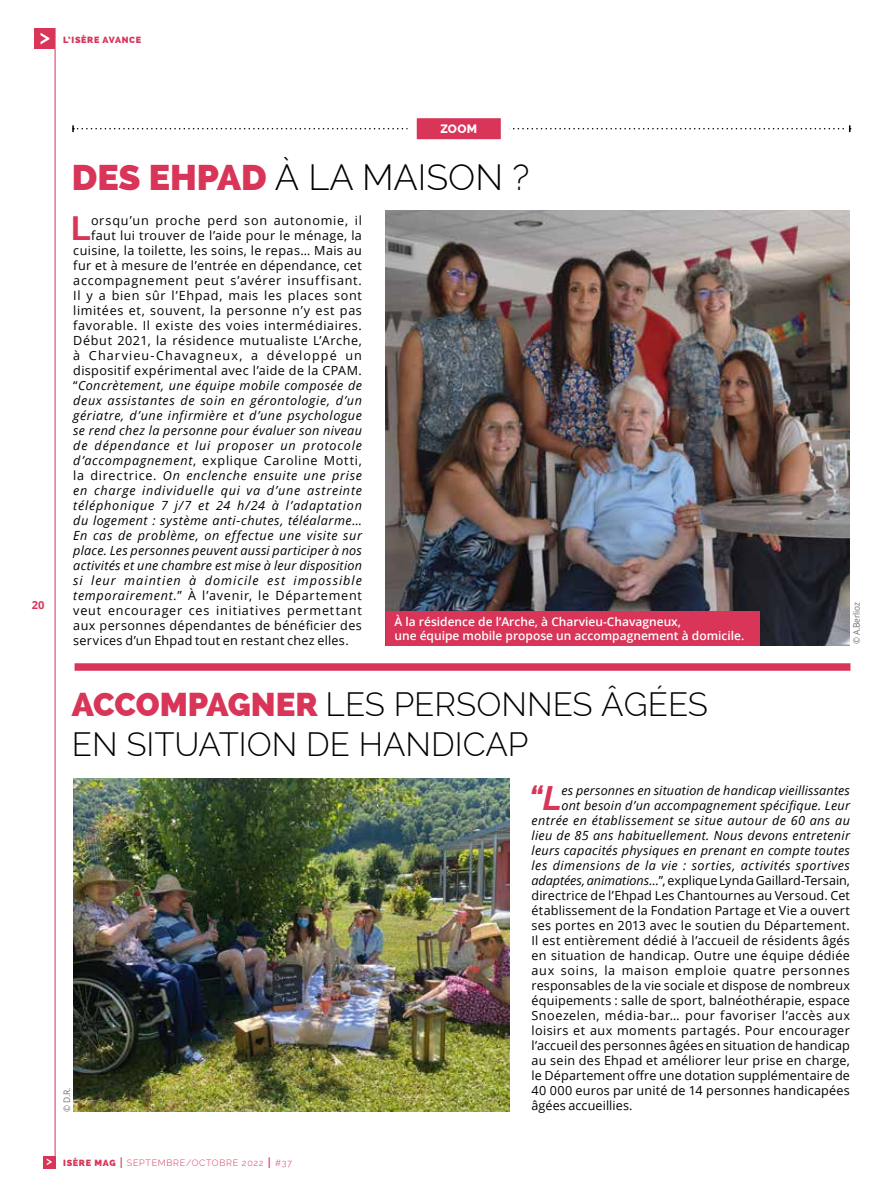
<style>
.page{position:relative;width:893px;height:1191px;background:#fff}
.page>*{position:absolute;margin:0;border:0;box-sizing:border-box;transform-origin:0 0}
.t1{font:300 35.7px "Raleway";color:#000}
.t2{font:italic 700 33.75px "Raleway";color:#d83559}
.t3{font:700 33.75px "Raleway";color:#d83559}
.t4{font:300 33px/40.7px "Raleway";color:#000}
.t5{font:600 21px "Raleway";color:#fff}
.t6{font:12.6px "Open Sans";letter-spacing:.03em;color:#000}
.t7{font:italic 12.6px "Open Sans";letter-spacing:.04em;color:#000}
.t8{font:12.6px "Open Sans";letter-spacing:.01em;color:#000}
.t9{font:italic 12.6px "Open Sans";letter-spacing:.02em;color:#000}
.t10{font:12.6px "Open Sans";letter-spacing:.05em;color:#000}
.t11{font:12.6px "Open Sans";letter-spacing:.055em;color:#000}
.t12{font:12.6px "Open Sans";letter-spacing:.06em;color:#000}
.t13{font:italic 12.6px "Open Sans";letter-spacing:.06em;color:#000}
.t14{font:12.6px "Open Sans";letter-spacing:.065em;color:#000}
.t15{font:12.6px "Open Sans";letter-spacing:-.005em;color:#000}
.t16{font:italic 12.6px "Open Sans";letter-spacing:.01em;color:#000}
.t17{font:italic 12.6px "Open Sans";letter-spacing:.065em;color:#000}
.t18{font:italic 12.6px "Open Sans";letter-spacing:.08em;color:#000}
.t19{font:12.6px "Open Sans";letter-spacing:.085em;color:#000}
.t20{font:600 12px/14.4px "Open Sans";color:#fff}
.t21{font:800 12px "Raleway";color:#fff}
.t22{font:600 12px "Raleway";color:#fff}
.t23{font:700 11.1px "Open Sans";color:#d83559}
.t24{font:300 9px "Raleway";letter-spacing:.075em;color:#d83559}
.t25{font:9px "Open Sans";letter-spacing:-.01em;color:#706f6f;scale:.93 1}
.t26{font:800 9px "Raleway";letter-spacing:.075em;color:#d83559}
.s1{font-weight:800;color:#d83559}
.s2{font-style:normal}
.s3{font-style:italic}
.s4{font-weight:800}
.s5{font-weight:400;font-size:15px}
</style>
<div class="page">
<svg style="left:72px;top:125px;width:779px;height:7px"></svg>
<img style="left:73px;top:779px;width:436px;height:332px">
<div style="left:412px;top:114px;width:93px;height:30px;background:#d83559"></div>
<div style="left:408px;top:109px;width:102px;height:39px;border:9px solid #fff"></div>
<div style="left:75px;top:663px;width:775px;height:8px;background:#d83559"></div>
<img style="left:386px;top:211px;width:464px;height:434px">
<div style="left:386px;top:611px;width:374px;height:34px;background:#d83559"></div>
<hr style="left:55px;top:28px;width:1px;height:1134px;background:#d83559">
<div style="left:34px;top:28px;width:21px;height:21px;background:#d83559"></div>
<div style="left:43px;top:1155px;width:12px;height:13px;background:#d83559"></div>
<h3 class="t5" style="left:39px;top:24px;width:12px">&gt;</h3>
<p class="t26" style="left:63px;top:34px;width:80px">L’ISÈRE AVANCE</p>
<p class="t23" style="left:32px;top:597px;width:14px">20</p>
<p class="t21" style="left:440px;top:122px;width:38px">ZOOM</p>
<h1 class="t1" style="left:72px;top:157px;width:459px"><span class="s1">DES EHPAD</span> À LA MAISON ?</h1>
<h2 class="t3" style="left:71px;top:209px;width:21px">L</h2>
<p class="t14" style="left:91px;top:212px;width:272px">orsqu’un proche perd son autonomie, il</p>
<p class="t6" style="left:91px;top:227px;width:272px">faut lui trouver de l’aide pour le ménage, la</p>
<p class="t6" style="left:73px;top:242px;width:290px">cuisine, la toilette, les soins, le repas… Mais au</p>
<p class="t6" style="left:73px;top:257px;width:290px">fur et à mesure de l’entrée en dépendance, cet</p>
<p class="t12" style="left:73px;top:272px;width:290px">accompagnement peut s’avérer insuffisant.</p>
<p class="t11" style="left:73px;top:287px;width:290px">Il y a bien sûr l’Ehpad, mais les places sont</p>
<p class="t10" style="left:73px;top:302px;width:290px">limitées et, souvent, la personne n’y est pas</p>
<p class="t10" style="left:73px;top:317px;width:290px">favorable. Il existe des voies intermédiaires.</p>
<p class="t10" style="left:73px;top:332px;width:290px">Début 2021, la résidence mutualiste L’Arche,</p>
<p class="t19" style="left:73px;top:347px;width:290px">à Charvieu-Chavagneux, a développé un</p>
<p class="t6" style="left:73px;top:362px;width:290px">dispositif expérimental avec l’aide de la CPAM.</p>
<p class="t7" style="left:73px;top:377px;width:290px"><span class="s2">“</span>Concrètement, une équipe mobile composée de</p>
<p class="t7" style="left:73px;top:392px;width:290px">deux assistantes de soin en gérontologie, d’un</p>
<p class="t7" style="left:73px;top:407px;width:290px">gériatre, d’une infirmière et d’une psychologue</p>
<p class="t7" style="left:73px;top:422px;width:290px">se rend chez la personne pour évaluer son niveau</p>
<p class="t17" style="left:73px;top:437px;width:290px">de dépendance et lui proposer un protocole</p>
<p class="t11" style="left:73px;top:452px;width:290px"><span class="s3">d’accompagnement</span>, explique Caroline Motti,</p>
<p class="t7" style="left:73px;top:467px;width:290px"><span class="s2">la directrice.</span> On enclenche ensuite une prise</p>
<p class="t13" style="left:73px;top:482px;width:290px">en charge individuelle qui va d’une astreinte</p>
<p class="t13" style="left:73px;top:497px;width:290px">téléphonique 7 j/7 et 24 h/24 à l’adaptation</p>
<p class="t7" style="left:73px;top:512px;width:290px">du logement : système anti-chutes, téléalarme…</p>
<p class="t7" style="left:73px;top:527px;width:290px">En cas de problème, on effectue une visite sur</p>
<p class="t9" style="left:73px;top:542px;width:290px">place. Les personnes peuvent aussi participer à nos</p>
<p class="t9" style="left:73px;top:557px;width:290px">activités et une chambre est mise à leur disposition</p>
<p class="t18" style="left:73px;top:572px;width:290px">si leur maintien à domicile est impossible</p>
<p class="t12" style="left:73px;top:587px;width:290px"><span class="s3">temporairement.</span>” À l’avenir, le Département</p>
<p class="t14" style="left:73px;top:602px;width:290px">veut encourager ces initiatives permettant</p>
<p class="t6" style="left:73px;top:617px;width:290px">aux personnes dépendantes de bénéficier des</p>
<p class="t6" style="left:73px;top:632px;width:277px">services d’un Ehpad tout en restant chez elles.</p>
<p class="t20" style="left:394px;top:614px;width:351px">À la résidence de l’Arche, à Charvieu-Chavagneux,<br>une équipe mobile propose un accompagnement à domicile.</p>
<h3 class="t4" style="left:72px;top:683px;width:638px"><span class="s1">ACCOMPAGNER</span> LES PERSONNES ÂGÉES<br>EN SITUATION DE HANDICAP</h3>
<p class="t25" style="left:850px;top:644px;width:47px;rotate:-90deg">© A.Berlioz</p>
<p class="t25" style="left:61px;top:1111px;width:28px;rotate:-90deg">© D.R.</p>
<h2 class="t2" style="left:528px;top:779px;width:35px">“L</h2>
<p class="t16" style="left:561px;top:782px;width:290px">es personnes en situation de handicap vieillissantes</p>
<p class="t9" style="left:561px;top:797px;width:290px">ont besoin d’un accompagnement spécifique. Leur</p>
<p class="t7" style="left:531px;top:812px;width:320px">entrée en établissement se situe autour de 60 ans au</p>
<p class="t7" style="left:531px;top:827px;width:320px">lieu de 85 ans habituellement. Nous devons entretenir</p>
<p class="t9" style="left:531px;top:842px;width:320px">leurs capacités physiques en prenant en compte toutes</p>
<p class="t7" style="left:531px;top:857px;width:320px">les dimensions de la vie : sorties, activités sportives</p>
<p class="t15" style="left:531px;top:872px;width:320px"><span class="s3">adaptées, animations…</span>”, explique Lynda Gaillard-Tersain,</p>
<p class="t8" style="left:531px;top:887px;width:320px">directrice de l’Ehpad Les Chantournes au Versoud. Cet</p>
<p class="t6" style="left:531px;top:902px;width:320px">établissement de la Fondation Partage et Vie a ouvert</p>
<p class="t6" style="left:531px;top:917px;width:320px">ses portes en 2013 avec le soutien du Département.</p>
<p class="t6" style="left:531px;top:932px;width:320px">Il est entièrement dédié à l’accueil de résidents âgés</p>
<p class="t6" style="left:531px;top:947px;width:320px">en situation de handicap. Outre une équipe dédiée</p>
<p class="t11" style="left:531px;top:962px;width:320px">aux soins, la maison emploie quatre personnes</p>
<p class="t8" style="left:531px;top:977px;width:320px">responsables de la vie sociale et dispose de nombreux</p>
<p class="t6" style="left:531px;top:992px;width:320px">équipements : salle de sport, balnéothérapie, espace</p>
<p class="t6" style="left:531px;top:1007px;width:320px">Snoezelen, média-bar… pour favoriser l’accès aux</p>
<p class="t6" style="left:531px;top:1022px;width:320px">loisirs et aux moments partagés. Pour encourager</p>
<p class="t8" style="left:531px;top:1037px;width:320px">l’accueil des personnes âgées en situation de handicap</p>
<p class="t6" style="left:531px;top:1052px;width:320px">au sein des Ehpad et améliorer leur prise en charge,</p>
<p class="t8" style="left:531px;top:1067px;width:320px">le Département offre une dotation supplémentaire de</p>
<p class="t6" style="left:531px;top:1082px;width:320px">40 000 euros par unité de 14 personnes handicapées</p>
<p class="t8" style="left:531px;top:1097px;width:103px">âgées accueillies.</p>
<p class="t22" style="left:46px;top:1153px;width:8px">&gt;</p>
<p class="t24" style="left:63px;top:1157px;width:231px"><span class="s4">ISÈRE MAG</span> <span class="s5">I</span> SEPTEMBRE/OCTOBRE 2022 <span class="s5">I</span> #37</p>
</div>
